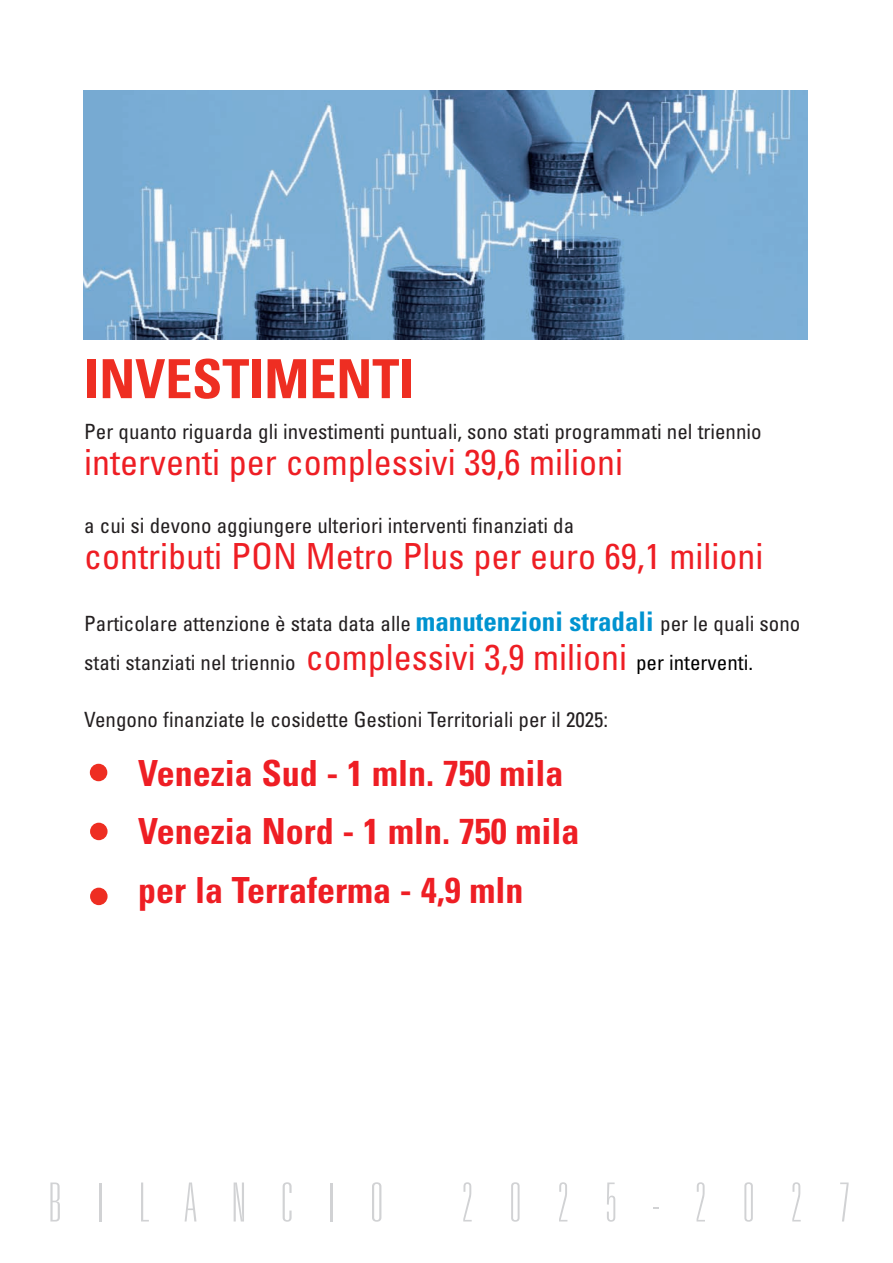
<style>
.page{position:relative;width:893px;height:1263px;background:#fff}
.page>*{position:absolute;margin:0;border:0;box-sizing:border-box;transform-origin:0 0}
.t1{font:100 ultra-condensed 54px "Univers LT Std";letter-spacing:.66em;color:#d1d2d4}
.t2{font:700 condensed 54px "Univers LT Std";color:#ee2e22}
.t3{font:condensed 36px "Univers LT Std";color:#ee1e24}
.t4{font:700 condensed 36px/58.5px "Univers LT Std";color:#ee1e24}
.t5{font:condensed 21px/38.8px "Univers LT Std";color:#231f20}
.s1{font-weight:700;font-size:27px;color:#0093d0}
.s2{font-size:36px;color:#ee1e24}
.s3{color:#000}
</style>
<div class="page">
<img style="left:83px;top:90px;width:725px;height:250px">
<div style="left:90px;top:764px;width:17px;height:17px;background:#ee2e22;border-radius:50%"></div>
<div style="left:90px;top:823px;width:18px;height:17px;background:#ee2e22;border-radius:50%"></div>
<div style="left:90px;top:888px;width:18px;height:17px;background:#ee2e22;border-radius:50%"></div>
<h1 class="t2" style="left:84px;top:359px;width:332px">INVESTIMENTI</h1>
<p class="t5" style="left:84px;top:414px;width:679px">Per quanto riguarda gli investimenti puntuali, sono stati programmati nel triennio</p>
<h2 class="t3" style="left:84px;top:449px;width:540px">interventi per complessivi 39,6 milioni</h2>
<p class="t5" style="left:84px;top:507px;width:491px">a cui si devono aggiungere ulteriori interventi finanziati da</p>
<h2 class="t3" style="left:84px;top:543px;width:681px">contributi PON Metro Plus per euro 69,1 milioni</h2>
<p class="t5" style="left:84px;top:605px;width:718px">Particolare attenzione è stata data alle <span class="s1">manutenzioni stradali</span> per le quali sono stati stanziati nel triennio <span class="s2">complessivi 3,9 milioni</span> <span class="s3">per interventi.</span></p>
<p class="t5" style="left:84px;top:702px;width:525px">Vengono finanziate le cosidette Gestioni Territoriali per il 2025:</p>
<h2 class="t4" style="left:138px;top:746px;width:443px">Venezia Sud - 1 mln. 750 mila<br>Venezia Nord - 1 mln. 750 mila per la Terraferma - 4,9 mln</h2>
<h1 class="t1" style="left:49px;top:1182px;width:336px">BILANCIO</h1>
<h1 class="t1" style="left:461px;top:1182px;width:390px">2025-2027</h1>
</div>
